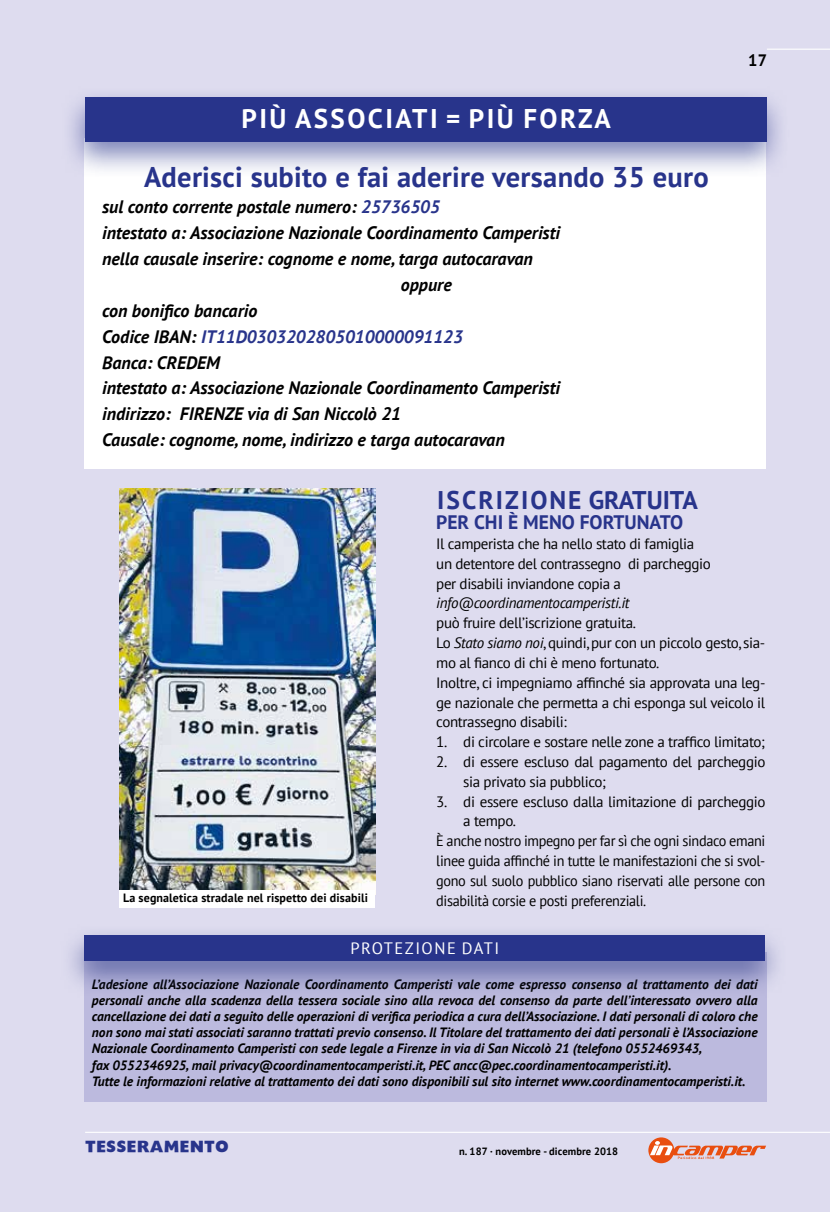
<style>
.page{position:relative;width:830px;height:1212px;background:#fff}
.page>*{position:absolute;margin:0;border:0;box-sizing:border-box;transform-origin:0 0}
.t1{font:700 28.5px "PT Sans";letter-spacing:.01em;color:#28348b}
.t2{font:700 27px "PT Sans";letter-spacing:.09em;color:#fff}
.t3{font:700 25.5px "PT Sans";letter-spacing:.08em;color:#28348b}
.t4{font:700 19.5px "PT Sans";color:#28348b}
.t5{font:italic 700 18px "PT Sans";color:#000}
.t6{font:italic 700 18px "PT Sans";color:#28348b}
.t7{font:16.5px "PT Sans";letter-spacing:.09em;color:#fff}
.t8{font:700 16.5px "PT Sans";color:#000}
.t9{font:15px/19.8px "PT Sans";letter-spacing:-.025em;color:#000}
.t10{font:15px "PT Sans";letter-spacing:-.025em;color:#000;scale:.95 1}
.t11{font:italic 15px "PT Sans";letter-spacing:-.025em;color:#000}
.t12{font:15px "Headline NEWS";letter-spacing:.01em;color:#28348b}
.t13{font:italic 700 13.5px/16.2px "PT Sans";color:#000}
.t14{font:700 12px "PT Sans";letter-spacing:.01em;color:#000}
.t15{font:700 10.5px "PT Sans";letter-spacing:.01em;color:#000}
.s1{color:#28348b}
.s2{color:#000}
.s3{font-style:italic}
</style>
<div class="page">
<div style="left:0;top:0;width:829px;height:1212px;background:#dedcef"></div>
<div style="left:84px;top:139px;width:681px;height:330px;background:#fff"></div>
<div style="left:61px;top:86px;width:728px;height:92px;background:#28348b;opacity:.6"></div>
<div style="left:85px;top:97px;width:680px;height:45px;background:#28348b"></div>
<hr style="left:766px;top:49px;width:63px;height:1px;background:#fff">
<hr style="left:85px;top:1132px;width:744px;height:1px;background:#fff">
<svg style="left:648px;top:1137px;width:26px;height:26px"></svg>
<svg style="left:649px;top:1141px;width:116px;height:19px"></svg>
<div style="left:84px;top:952px;width:681px;height:150px;background:#bcbade"></div>
<img style="left:119px;top:488px;width:256px;height:402px">
<div style="left:119px;top:890px;width:256px;height:17px;background:#fff"></div>
<div style="left:60px;top:924px;width:727px;height:73px;background:#283583;opacity:.6"></div>
<div style="left:84px;top:935px;width:680px;height:26px;background:#28348b"></div>
<h2 class="t2" style="left:241px;top:100px;width:370px">PIÙ ASSOCIATI = PIÙ FORZA</h2>
<h1 class="t1" style="left:144px;top:158px;width:566px">Aderisci subito e fai aderire versando 35 euro</h1>
<h3 class="t5" style="left:102px;top:195px;width:339px">sul conto corrente postale numero: <span class="s1">25736505</span></h3>
<h3 class="t5" style="left:102px;top:221px;width:459px">intestato a: Associazione Nazionale Coordinamento Camperisti</h3>
<h3 class="t5" style="left:102px;top:247px;width:432px">nella causale inserire: cognome e nome, targa autocaravan</h3>
<h3 class="t5" style="left:400px;top:273px;width:52px">oppure</h3>
<h3 class="t5" style="left:102px;top:299px;width:157px">con bonifico bancario</h3>
<h3 class="t6" style="left:102px;top:324px;width:362px"><span class="s2">Codice IBAN:</span> IT11D0303202805010000091123</h3>
<h3 class="t5" style="left:102px;top:350px;width:119px">Banca: CREDEM</h3>
<h3 class="t5" style="left:102px;top:376px;width:459px">intestato a: Associazione Nazionale Coordinamento Camperisti</h3>
<h3 class="t5" style="left:102px;top:402px;width:300px">indirizzo: FIRENZE via di San Niccolò 21</h3>
<h3 class="t5" style="left:102px;top:428px;width:404px">Causale: cognome, nome, indirizzo e targa autocaravan</h3>
<p class="t8" style="left:748px;top:50px;width:20px">17</p>
<h3 class="t3" style="left:437px;top:483px;width:262px">ISCRIZIONE GRATUITA</h3>
<h3 class="t4" style="left:436px;top:509px;width:248px">PER CHI È MENO FORTUNATO</h3>
<p class="t9" style="left:436px;top:533px;width:276px">Il camperista che ha nello stato di famiglia un detentore del contrassegno di parcheggio per disabili inviandone copia a</p>
<p class="t11" style="left:436px;top:593px;width:195px">info@coordinamentocamperisti.it</p>
<p class="t9" style="left:436px;top:613px;width:330px">può fruire dell’iscrizione gratuita.<br>Lo <span class="s3">Stato siamo noi</span>, quindi, pur con un piccolo gesto, sia&shy;mo al fianco di chi è meno fortunato.<br>Inoltre, ci impegniamo affinché sia approvata una leg&shy;ge nazionale che permetta a chi esponga sul veicolo il contrassegno disabili:</p>
<p class="t9" style="left:436px;top:731px;width:330px">1. di circolare e sostare nelle zone a traffico limitato;</p>
<p class="t9" style="left:463px;top:751px;width:303px;text-indent:-27px">2. di essere escluso dal pagamento del parcheggio sia privato sia pubblico;</p>
<p class="t9" style="left:436px;top:791px;width:330px">3. di essere escluso dalla limitazione di parcheggio</p>
<p class="t9" style="left:463px;top:811px;width:54px">a tempo.</p>
<p class="t10" style="left:436px;top:831px;width:348px">È anche nostro impegno per far sì che ogni sindaco emani</p>
<p class="t10" style="left:436px;top:851px;width:348px">linee guida affinché in tutte le manifestazioni che si svol-</p>
<p class="t10" style="left:436px;top:871px;width:348px">gono sul suolo pubblico siano riservati alle persone con</p>
<p class="t10" style="left:436px;top:890px;width:222px">disabilità corsie e posti preferenziali.</p>
<p class="t14" style="left:123px;top:890px;width:246px">La segnaletica stradale nel rispetto dei disabili</p>
<p class="t7" style="left:350px;top:938px;width:150px">PROTEZIONE DATI</p>
<p class="t13" style="left:92px;top:975px;width:667px">L’adesione all’Associazione Nazionale Coordinamento Camperisti vale come espresso consenso al trattamento dei dati personali anche alla scadenza della tessera sociale sino alla revoca del consenso da parte dell’interessato ovvero alla cancellazione dei dati a seguito delle operazioni di verifica periodica a cura dell’Associazione. I dati personali di coloro che non sono mai stati associati saranno trattati previo consenso. Il Titolare del trattamento dei dati personali è l’Associazione Nazionale Coordinamento Camperisti con sede legale a Firenze in via di San Niccolò 21 (telefono 0552469343,<br>fax 0552346925, mail privacy@coordinamentocamperisti.it, PEC ancc@pec.coordinamentocamperisti.it).<br>Tutte le informazioni relative al trattamento dei dati sono disponibili sul sito internet www.coordinamentocamperisti.it.</p>
<p class="t12" style="left:85px;top:1140px;width:145px">TESSERAMENTO</p>
<p class="t15" style="left:459px;top:1144px;width:161px">n. 187 · novembre - dicembre 2018</p>
</div>
